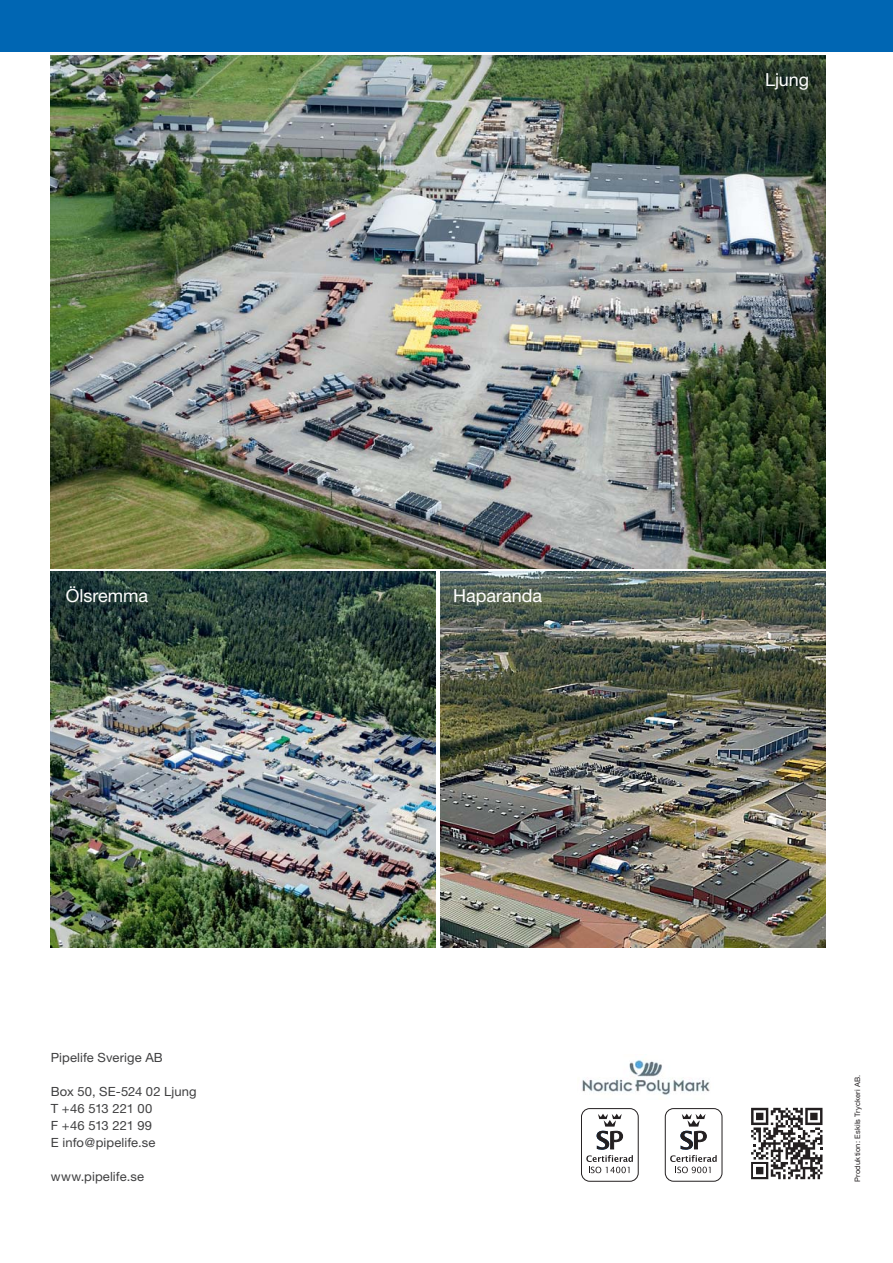
<style>
.page{position:relative;width:893px;height:1263px;background:#fff}
.page>*{position:absolute;margin:0;border:0;box-sizing:border-box;transform-origin:0 0}
.t1{font:18px "Helvetica Neue";color:#fff}
.t2{font:12.75px/17px "Helvetica Neue";letter-spacing:.005em;color:#404041}
.t3{font:7.5px "Helvetica Neue";letter-spacing:.02em;color:#231f20}
</style>
<div class="page">
<div style="left:0;top:0;width:892px;height:51px;background:#0066b3"></div>
<img style="left:51px;top:55px;width:774px;height:513px">
<img style="left:440px;top:572px;width:385px;height:375px">
<img style="left:582px;top:1059px;width:128px;height:36px">
<div style="left:664px;top:1108px;width:58px;height:74px;border:1px solid #231f20;border-radius:8px"></div>
<svg style="left:680px;top:1114px;width:26px;height:35px"></svg>
<svg style="left:670px;top:1155px;width:46px;height:18px"></svg>
<div style="left:581px;top:1108px;width:57px;height:74px;border:1px solid #231f20;border-radius:8px"></div>
<svg style="left:597px;top:1114px;width:26px;height:35px"></svg>
<svg style="left:586px;top:1155px;width:47px;height:18px"></svg>
<svg style="left:751px;top:1107px;width:72px;height:73px"></svg>
<svg style="left:751px;top:1108px;width:71px;height:71px"></svg>
<img style="left:51px;top:572px;width:385px;height:376px">
<h1 class="t1" style="left:66px;top:589px;width:84px">Ölsremma</h1>
<p class="t2" style="left:51px;top:1051px;width:113px">Pipelife Sverige AB</p>
<p class="t2" style="left:51px;top:1084px;width:147px">Box 50, SE-524 02 Ljung<br>T +46 513 221 00<br>F +46 513 221 99<br>E info@pipelife.se</p>
<p class="t2" style="left:51px;top:1169px;width:95px">www.pipelife.se</p>
<h1 class="t1" style="left:453px;top:589px;width:90px">Haparanda</h1>
<h1 class="t1" style="left:765px;top:73px;width:46px">Ljung</h1>
<p class="t3" style="left:854px;top:1182px;width:108px;rotate:-90deg">Produktion: Eskils Tryckeri AB.</p>
</div>
